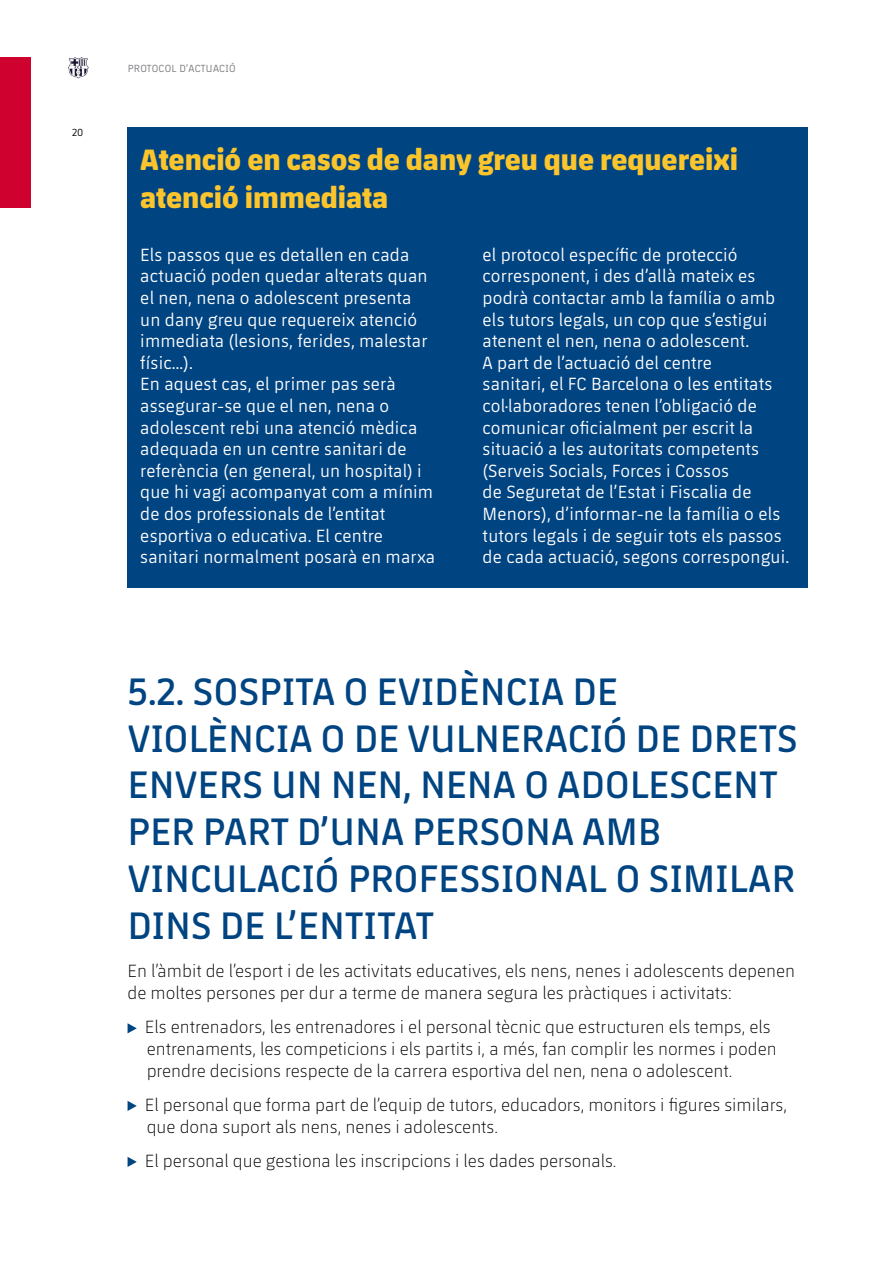
<style>
.page{position:relative;width:893px;height:1263px;background:#fff}
.page>*{position:absolute;margin:0;border:0;box-sizing:border-box;transform-origin:0 0}
.t1{font:600 39px/46.8px "FCBARCELONA";letter-spacing:.01em;color:#004482}
.t2{font:800 30px/37.5px "FCBARCELONA";color:#fcc52b}
.t3{font:18px/21.6px "FCBARCELONA";letter-spacing:.01em;color:#fff}
.t4{font:300 18px/21.6px "FCBARCELONA";color:#000}
.t5{font:10.5px "FCBARCELONA";letter-spacing:.025em;color:#77757a}
.t6{font:10.5px "FCBARCELONA";color:#000}
</style>
<div class="page">
<div style="left:0;top:57px;width:31px;height:151px;background:#ce012f"></div>
<svg style="left:68px;top:57px;width:21px;height:21px"></svg>
<svg style="left:128px;top:1023px;width:9px;height:10px"></svg>
<svg style="left:128px;top:1101px;width:9px;height:10px"></svg>
<svg style="left:128px;top:1157px;width:9px;height:10px"></svg>
<div style="left:128px;top:128px;width:680px;height:460px;background:#004482"></div>
<p class="t6" style="left:72px;top:126px;width:13px">20</p>
<p class="t5" style="left:128px;top:62px;width:109px">PROTOCOL D’ACTUACIÓ</p>
<h2 class="t2" style="left:140px;top:139px;width:599px">Atenció en casos de dany greu que requereixi atenció immediata</h2>
<p class="t3" style="left:140px;top:243px;width:296px">Els passos que es detallen en cada actuació poden quedar alterats quan el nen, nena o adolescent presenta un dany greu que requereix atenció immediata (lesions, ferides, malestar físic…).<br>En aquest cas, el primer pas serà assegurar-se que el nen, nena o adolescent rebi una atenció mèdica adequada en un centre sanitari de referència (en general, un hospital) i que hi vagi acompanyat com a mínim de dos professionals de l’entitat esportiva o educativa. El centre sanitari normalment posarà en marxa</p>
<p class="t3" style="left:483px;top:243px;width:308px">el protocol específic de protecció corresponent, i des d’allà mateix es podrà contactar amb la família o amb els tutors legals, un cop que s’estigui atenent el nen, nena o adolescent.<br>A part de l’actuació del centre<br>sanitari, el FC Barcelona o les entitats col·laboradores tenen l’obligació de comunicar oficialment per escrit la situació a les autoritats competents (Serveis Socials, Forces i Cossos<br>de Seguretat de l’Estat i Fiscalia de Menors), d’informar-ne la família o els tutors legals i de seguir tots els passos de cada actuació, segons correspongui.</p>
<h1 class="t1" style="left:128px;top:666px;width:672px">5.2. SOSPITA O EVIDÈNCIA DE<br>VIOLÈNCIA O DE VULNERACIÓ DE DRETS<br>ENVERS UN NEN, NENA O ADOLESCENT<br>PER PART D’UNA PERSONA AMB<br>VINCULACIÓ PROFESSIONAL O SIMILAR<br>DINS DE L’ENTITAT</h1>
<p class="t4" style="left:128px;top:960px;width:669px">En l’àmbit de l’esport i de les activitats educatives, els nens, nenes i adolescents depenen de moltes persones per dur a terme de manera segura les pràctiques i activitats:</p>
<p class="t4" style="left:145px;top:1016px;width:633px">Els entrenadors, les entrenadores i el personal tècnic que estructuren els temps, els entrenaments, les competicions i els partits i, a més, fan complir les normes i poden prendre decisions respecte de la carrera esportiva del nen, nena o adolescent.</p>
<p class="t4" style="left:145px;top:1093px;width:644px">El personal que forma part de l’equip de tutors, educadors, monitors i figures similars, que dona suport als nens, nenes i adolescents.</p>
<p class="t4" style="left:145px;top:1149px;width:473px">El personal que gestiona les inscripcions i les dades personals.</p>
</div>
